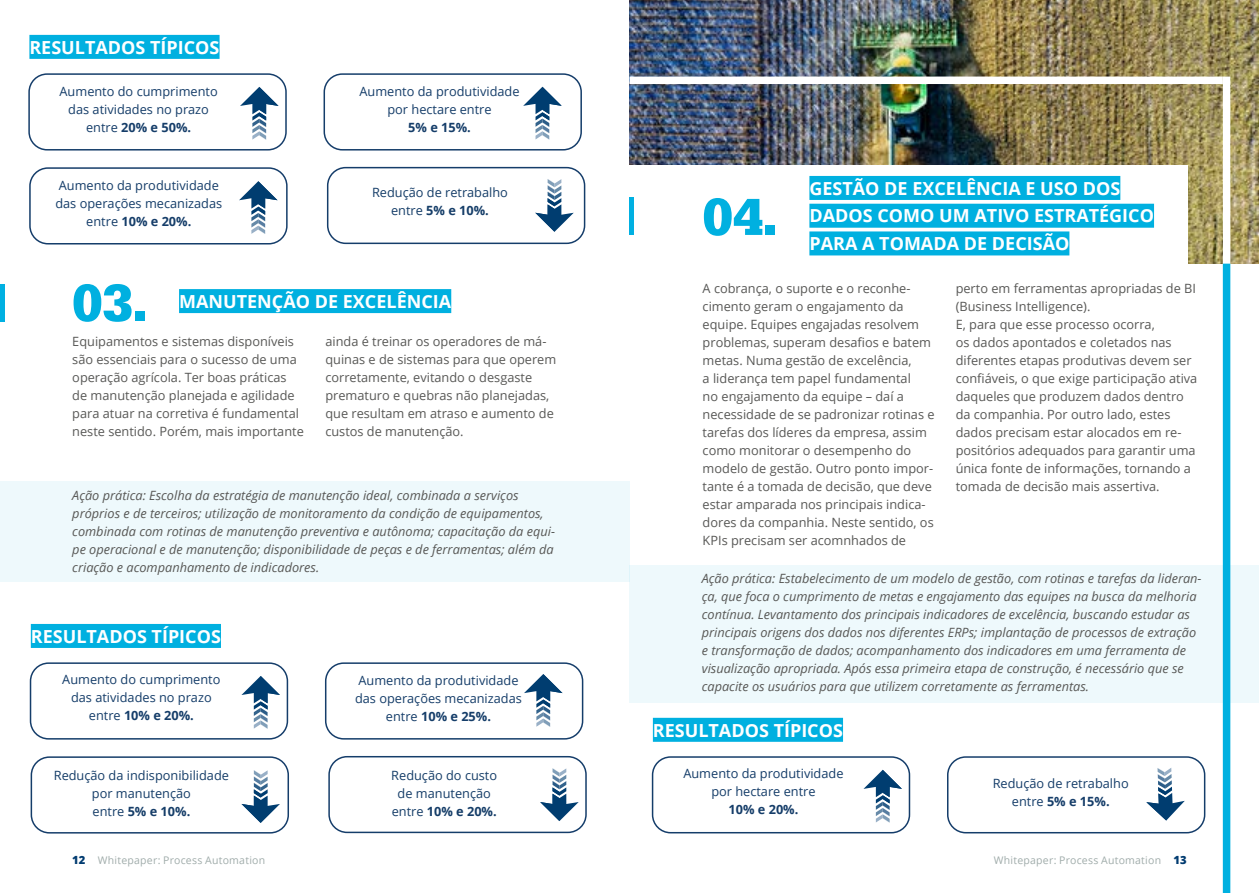
<style>
.page{position:relative;width:1259px;height:893px;background:#fff}
.page>*{position:absolute;margin:0;border:0;box-sizing:border-box;transform-origin:0 0}
.t1{font:700 54px "Serifa";color:#00b0e0}
.t2{font:700 18px/27.8px "Open Sans";color:#fff}
.t3{font:12.75px/18px "Open Sans";color:#585856}
.t4{font:italic 12.75px/18px "Open Sans";color:#585856}
.t5{font:12.75px/18px "Open Sans";color:#153d69;text-align:center}
.t6{font:12.75px/18px "Open Sans";color:#153d68;text-align:center}
.t7{font:700 12.75px "Open Sans";color:#153d69}
.t8{font:800 11.25px "Open Sans";color:#003b70}
.t9{font:10.5px "Open Sans";letter-spacing:.02em;color:#a0acaa}
.s1{font-weight:700}
</style>
<div class="page">
<img style="left:629px;top:0;width:630px;height:264px">
<div style="left:629px;top:165px;width:558px;height:104px;background:#fff"></div>
<div style="left:809px;top:176px;width:311px;height:24px;background:#00b0e0"></div>
<div style="left:809px;top:204px;width:345px;height:24px;background:#00b0e0"></div>
<div style="left:809px;top:231px;width:260px;height:24px;background:#00b0e0"></div>
<div style="left:629px;top:566px;width:630px;height:137px;background:#eef9fc"></div>
<div style="left:629px;top:197px;width:5px;height:37px;background:#00b0e2"></div>
<div style="left:1222px;top:77px;width:8px;height:260px;background:#fff"></div>
<div style="left:629px;top:77px;width:593px;height:7px;background:#fff"></div>
<div style="left:1222px;top:264px;width:8px;height:629px;background:#00b0e0"></div>
<div style="left:0;top:481px;width:629px;height:101px;background:#eef9fc"></div>
<div style="left:179px;top:289px;width:272px;height:24px;background:#00b0e0"></div>
<hr style="left:0;top:284px;width:4px;height:38px;background:#00b0e2">
<div style="left:323px;top:73px;width:259px;height:78px;border:2px solid #153d6a;border-radius:18px"></div>
<div style="left:28px;top:73px;width:259px;height:78px;border:2px solid #153d6a;border-radius:18px"></div>
<div style="left:327px;top:167px;width:258px;height:77px;border:2px solid #153d6a;border-radius:18px"></div>
<div style="left:29px;top:167px;width:259px;height:77px;border:2px solid #153d6a;border-radius:18px"></div>
<svg style="left:240px;top:87px;width:38px;height:53px"></svg>
<svg style="left:535px;top:179px;width:39px;height:53px"></svg>
<div style="left:29px;top:35px;width:190px;height:24px;background:#00b0e0"></div>
<div style="left:325px;top:662px;width:258px;height:78px;border:2px solid #153d6a;border-radius:18px"></div>
<div style="left:30px;top:662px;width:258px;height:78px;border:2px solid #153d6a;border-radius:18px"></div>
<div style="left:328px;top:756px;width:259px;height:77px;border:2px solid #153d6a;border-radius:18px"></div>
<div style="left:31px;top:756px;width:258px;height:77px;border:2px solid #153d6a;border-radius:18px"></div>
<svg style="left:241px;top:676px;width:39px;height:53px"></svg>
<svg style="left:241px;top:770px;width:39px;height:53px"></svg>
<div style="left:31px;top:624px;width:190px;height:24px;background:#00b0e0"></div>
<svg style="left:523px;top:87px;width:38px;height:52px"></svg>
<svg style="left:239px;top:181px;width:38px;height:53px"></svg>
<svg style="left:524px;top:674px;width:38px;height:53px"></svg>
<svg style="left:540px;top:768px;width:39px;height:53px"></svg>
<div style="left:947px;top:756px;width:258px;height:77px;border:2px solid #153d6a;border-radius:18px"></div>
<div style="left:652px;top:756px;width:258px;height:77px;border:2px solid #153d6a;border-radius:18px"></div>
<svg style="left:863px;top:770px;width:39px;height:52px"></svg>
<div style="left:653px;top:718px;width:190px;height:24px;background:#00b0e0"></div>
<svg style="left:1146px;top:768px;width:38px;height:53px"></svg>
<h2 class="t2" style="left:29px;top:33px;width:192px">RESULTADOS TÍPICOS</h2>
<p class="t5" style="left:60px;top:82px;width:160px">Aumento do cumprimento das atividades no prazo entre <span class="s1">20% e 50%.</span></p>
<p class="t5" style="left:359px;top:82px;width:162px">Aumento da produtividade por hectare entre</p>
<p class="t7" style="left:408px;top:118px;width:64px">5% e 15%.</p>
<p class="t5" style="left:55px;top:176px;width:168px">Aumento da produtividade das operações mecanizadas entre <span class="s1">10% e 20%.</span></p>
<p class="t6" style="left:372px;top:183px;width:137px">Redução de retrabalho entre <span class="s1">5% e 10%.</span></p>
<h1 class="t1" style="left:702px;top:185px;width:76px">04.</h1>
<h2 class="t2" style="left:809px;top:174px;width:346px">GESTÃO DE EXCELÊNCIA E USO DOS<br>DADOS COMO UM ATIVO ESTRATÉGICO<br>PARA A TOMADA DE DECISÃO</h2>
<p class="t3" style="left:702px;top:279px;width:233px">A cobrança, o suporte e o reconhe&shy;cimento geram o engajamento da equipe. Equipes engajadas resolvem problemas, superam desafios e batem metas. Numa gestão de excelência,<br>a liderança tem papel fundamental<br>no engajamento da equipe – daí a necessidade de se padronizar rotinas e tarefas dos líderes da empresa, assim como monitorar o desempenho do modelo de gestão. Outro ponto impor&shy;tante é a tomada de decisão, que deve estar amparada nos principais indica&shy;dores da companhia. Neste sentido, os KPIs precisam ser acomnhados de</p>
<p class="t3" style="left:955px;top:279px;width:243px">perto em ferramentas apropriadas de BI (Business Intelligence).<br>E, para que esse processo ocorra,<br>os dados apontados e coletados nas diferentes etapas produtivas devem ser confiáveis, o que exige participação ativa daqueles que produzem dados dentro da companhia. Por outro lado, estes dados precisam estar alocados em re&shy;positórios adequados para garantir uma única fonte de informações, tornando a tomada de decisão mais assertiva.</p>
<h1 class="t1" style="left:72px;top:271px;width:76px">03.</h1>
<h2 class="t2" style="left:179px;top:287px;width:274px">MANUTENÇÃO DE EXCELÊNCIA</h2>
<p class="t3" style="left:72px;top:332px;width:233px">Equipamentos e sistemas disponíveis são essenciais para o sucesso de uma operação agrícola. Ter boas práticas de manutenção planejada e agilidade para atuar na corretiva é fundamental neste sentido. Porém, mais importante</p>
<p class="t3" style="left:325px;top:332px;width:232px">ainda é treinar os operadores de má&shy;quinas e de sistemas para que operem corretamente, evitando o desgaste prematuro e quebras não planejadas, que resultam em atraso e aumento de custos de manutenção.</p>
<p class="t4" style="left:72px;top:486px;width:484px">Ação prática: Escolha da estratégia de manutenção ideal, combinada a serviços próprios e de terceiros; utilização de monitoramento da condição de equipamentos, combinada com rotinas de manutenção preventiva e autônoma; capacitação da equi&shy;pe operacional e de manutenção; disponibilidade de peças e de ferramentas; além da criação e acompanhamento de indicadores.</p>
<p class="t4" style="left:702px;top:569px;width:501px">Ação prática: Estabelecimento de um modelo de gestão, com rotinas e tarefas da lideran&shy;ça, que foca o cumprimento de metas e engajamento das equipes na busca da melhoria contínua. Levantamento dos principais indicadores de excelência, buscando estudar as principais origens dos dados nos diferentes ERPs; implantação de processos de extração e transformação de dados; acompanhamento dos indicadores em uma ferramenta de visualização apropriada. Após essa primeira etapa de construção, é necessário que se capacite os usuários para que utilizem corretamente as ferramentas.</p>
<h2 class="t2" style="left:31px;top:622px;width:192px">RESULTADOS TÍPICOS</h2>
<p class="t5" style="left:62px;top:670px;width:160px">Aumento do cumprimento das atividades no prazo entre <span class="s1">10% e 20%.</span></p>
<p class="t5" style="left:355px;top:671px;width:168px">Aumento da produtividade das operações mecanizadas entre <span class="s1">10% e 25%.</span></p>
<h2 class="t2" style="left:653px;top:716px;width:192px">RESULTADOS TÍPICOS</h2>
<p class="t5" style="left:683px;top:764px;width:162px">Aumento da produtividade por hectare entre</p>
<p class="t7" style="left:728px;top:800px;width:71px">10% e 20%.</p>
<p class="t6" style="left:54px;top:766px;width:177px">Redução da indisponibilidade por manutenção<br>entre <span class="s1">5% e 10%.</span></p>
<p class="t6" style="left:391px;top:766px;width:107px">Redução do custo de manutenção entre <span class="s1">10% e 20%.</span></p>
<p class="t5" style="left:992px;top:774px;width:137px">Redução de retrabalho entre <span class="s1">5% e 15%.</span></p>
<p class="t8" style="left:72px;top:851px;width:15px">12</p>
<p class="t8" style="left:1173px;top:851px;width:15px">13</p>
<p class="t9" style="left:98px;top:853px;width:169px">Whitepaper: Process Automation</p>
<p class="t9" style="left:993px;top:853px;width:169px">Whitepaper: Process Automation</p>
</div>
